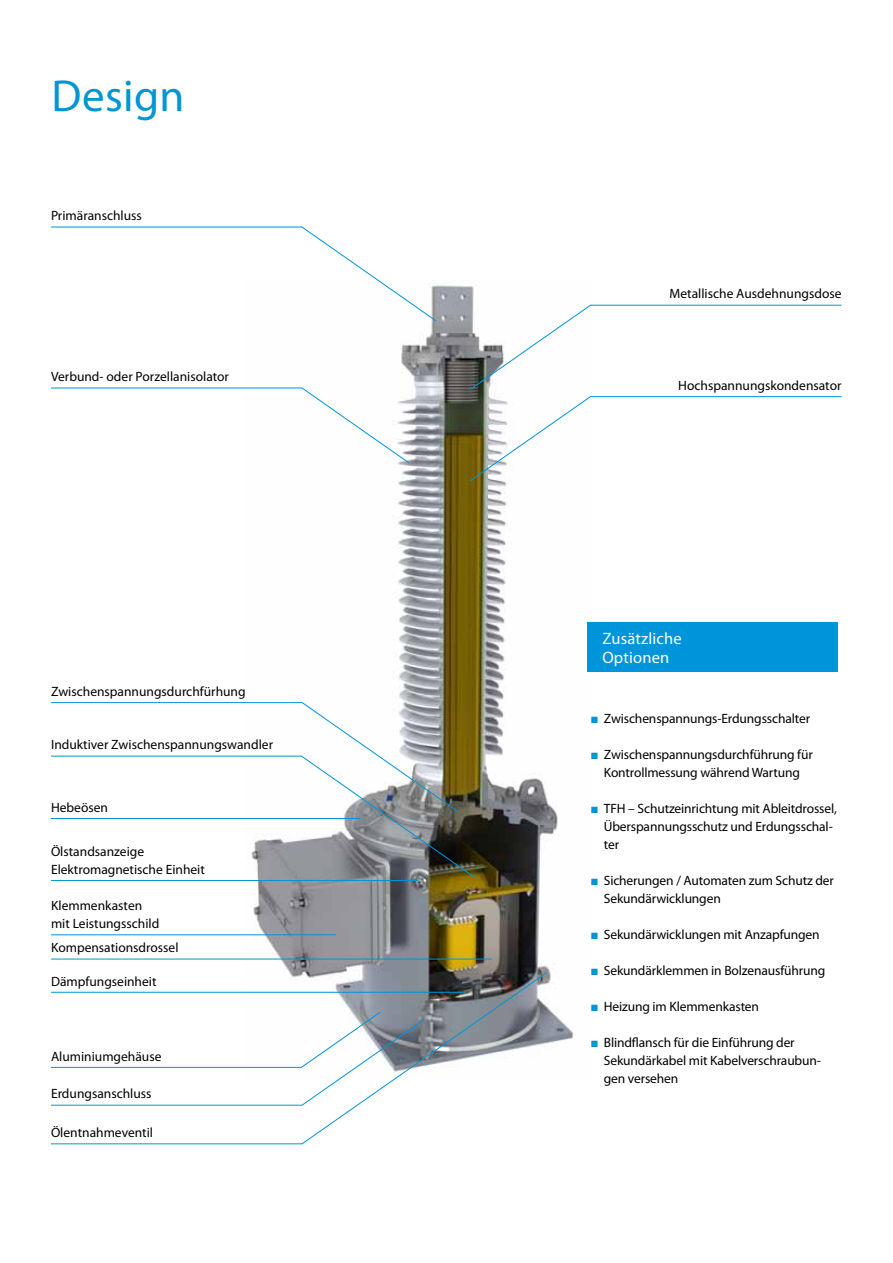
<style>
.page{position:relative;width:893px;height:1263px;background:#fff}
.page>*{position:absolute;margin:0;border:0;box-sizing:border-box;transform-origin:0 0}
.t1{font:45px "Myriad Pro";letter-spacing:.01em;color:#0095d5}
.t2{font:16.5px/18.8px "Myriad Pro";letter-spacing:.01em;color:#fff}
.t3{font:13.5px/18px "Myriad Pro";letter-spacing:-.01em;color:#000}
.s1{color:#0095d5}
</style>
<div class="page">
<img style="left:245px;top:285px;width:329px;height:782px">
<svg style="left:301px;top:226px;width:136px;height:96px"></svg>
<svg style="left:301px;top:387px;width:109px;height:77px"></svg>
<svg style="left:469px;top:304px;width:122px;height:86px"></svg>
<svg style="left:469px;top:396px;width:122px;height:86px"></svg>
<svg style="left:301px;top:701px;width:175px;height:177px"></svg>
<svg style="left:301px;top:972px;width:246px;height:173px"></svg>
<div style="left:587px;top:622px;width:251px;height:50px;background:#0095da"></div>
<hr style="left:51px;top:227px;width:251px;height:1px;background:#0095d5">
<hr style="left:51px;top:388px;width:251px;height:1px;background:#0095d5">
<hr style="left:51px;top:702px;width:251px;height:1px;background:#0095d5">
<hr style="left:51px;top:756px;width:251px;height:1px;background:#0095d5">
<hr style="left:590px;top:305px;width:251px;height:1px;background:#0095d5">
<hr style="left:590px;top:396px;width:251px;height:1px;background:#0095d5">
<hr style="left:51px;top:880px;width:367px;height:1px;background:#0095d5">
<hr style="left:51px;top:934px;width:285px;height:1px;background:#0095d5">
<hr style="left:51px;top:959px;width:441px;height:1px;background:#0095d5">
<hr style="left:51px;top:992px;width:415px;height:1px;background:#0095d5">
<hr style="left:51px;top:818px;width:309px;height:1px;background:#0095d5">
<hr style="left:51px;top:1143px;width:251px;height:1px;background:#0095d5">
<hr style="left:51px;top:1105px;width:251px;height:1px;background:#0095d5">
<hr style="left:51px;top:1067px;width:251px;height:1px;background:#0095d5">
<h1 class="t1" style="left:51px;top:68px;width:135px">Design</h1>
<p class="t3" style="left:51px;top:207px;width:92px">Primäranschluss</p>
<p class="t3" style="left:51px;top:367px;width:179px">Verbund- oder Porzellanisolator</p>
<p class="t3" style="left:51px;top:682px;width:196px">Zwischenspannungsdurchfürhung</p>
<p class="t3" style="left:51px;top:736px;width:224px">Induktiver Zwischenspannungswandler</p>
<p class="t3" style="left:51px;top:798px;width:59px">Hebeösen</p>
<p class="t3" style="left:51px;top:842px;width:155px">Ölstandsanzeige<br>Elektromagnetische Einheit</p>
<p class="t3" style="left:51px;top:896px;width:110px">Klemmenkasten mit Leistungsschild</p>
<p class="t3" style="left:51px;top:938px;width:129px">Kompensationsdrossel</p>
<p class="t3" style="left:51px;top:972px;width:107px">Dämpfungseinheit</p>
<p class="t3" style="left:51px;top:1047px;width:112px">Aluminiumgehäuse</p>
<p class="t3" style="left:51px;top:1085px;width:102px">Erdungsanschluss</p>
<p class="t3" style="left:51px;top:1123px;width:104px">Ölentnahmeventil</p>
<p class="t3" style="left:670px;top:285px;width:173px">Metallische Ausdehnungsdose</p>
<p class="t3" style="left:678px;top:376px;width:165px">Hochspannungskondensator</p>
<p class="t2" style="left:602px;top:629px;width:81px">Zusätzliche<br>Optionen</p>
<p class="t3" style="left:591px;top:710px;width:221px"><span class="s1">■</span> Zwischenspannungs-Erdungsschalter</p>
<p class="t3" style="left:591px;top:746px;width:223px;text-align:center"><span class="s1">■</span> Zwischenspannungsdurchführung für<br>Kontrollmessung während Wartung</p>
<p class="t3" style="left:604px;top:800px;width:234px;text-indent:-13px"><span class="s1">■</span> TFH – Schutzeinrichtung mit Ableitdrossel,<br>Überspannungsschutz und Erdungsschal&shy;ter</p>
<p class="t3" style="left:604px;top:872px;width:232px;text-indent:-13px"><span class="s1">■</span> Sicherungen / Automaten zum Schutz der<br>Sekundärwicklungen</p>
<p class="t3" style="left:591px;top:926px;width:230px"><span class="s1">■</span> Sekundärwicklungen mit Anzapfungen</p>
<p class="t3" style="left:591px;top:962px;width:236px"><span class="s1">■</span> Sekundärklemmen in Bolzenausführung</p>
<p class="t3" style="left:591px;top:998px;width:170px"><span class="s1">■</span> Heizung im Klemmenkasten</p>
<p class="t3" style="left:604px;top:1034px;width:219px;text-indent:-13px"><span class="s1">■</span> Blindflansch für die Einführung der<br>Sekundärkabel mit Kabelverschraubun&shy;gen versehen</p>
</div>
